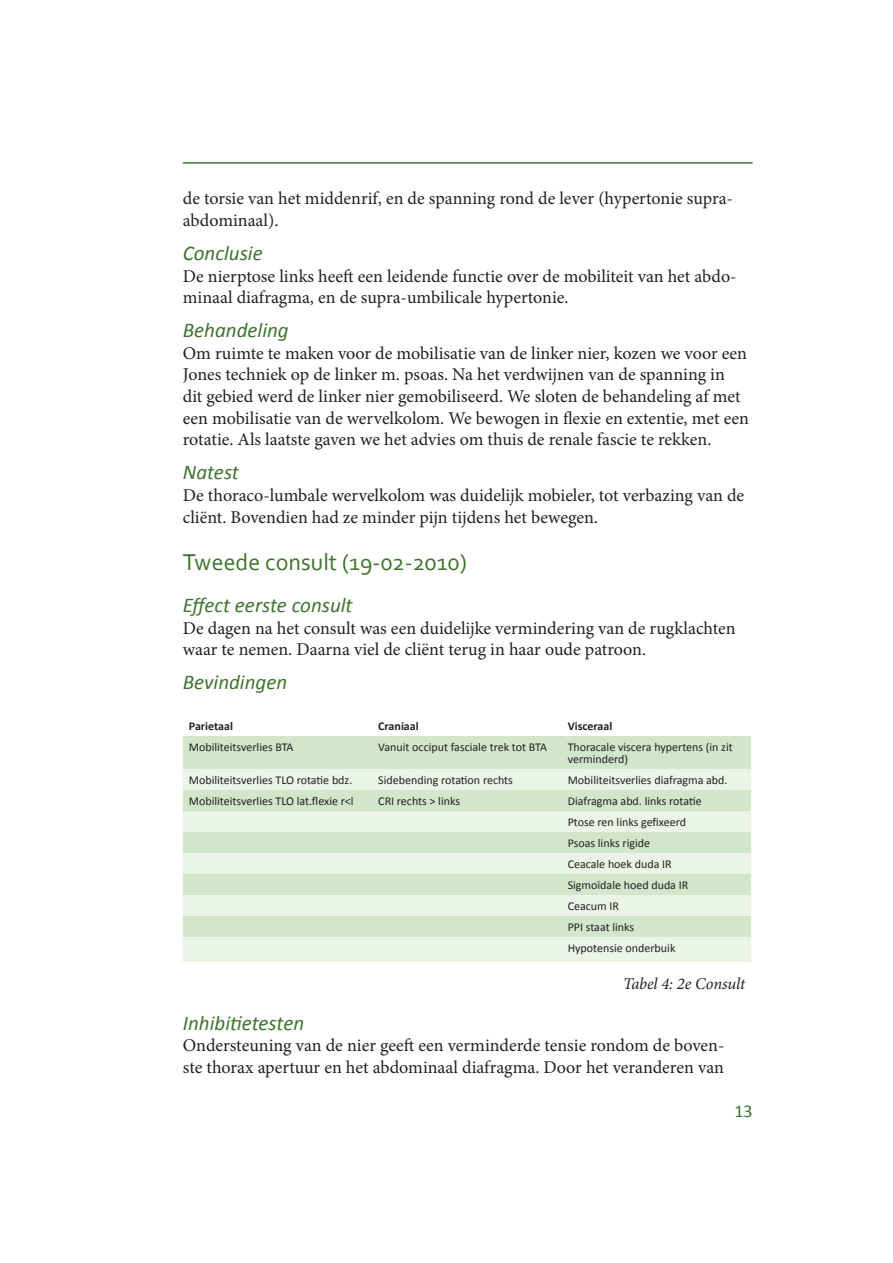
<style>
.page{position:relative;width:893px;height:1263px;background:#fff}
.page>*{position:absolute;margin:0;border:0;box-sizing:border-box;transform-origin:0 0}
.t1{font:24px "Corbel";color:#3f732f}
.t2{font:italic 21px "Calibri";color:#3f732f}
.t3{font:18px/21.6px "Minion Pro";color:#231f20}
.t4{font:18px "Calibri";color:#3f732f}
.t5{font:italic 16.5px "Minion Pro";letter-spacing:-.01em;color:#231f20}
.t6{font:12px/21px "Calibri";color:#231f20}
.t7{font:700 12px "Calibri";color:#231f20}
</style>
<div class="page">
<hr style="left:183px;top:162px;width:570px;height:2px;background:#3f732f">
<div style="left:183px;top:736px;width:568px;height:33px;background:#d1e6cb"></div>
<svg style="left:183px;top:769px;width:568px;height:193px;background:#dfedda"></svg>
<p class="t3" style="left:183px;top:188px;width:552px">de torsie van het middenrif, en de spanning rond de lever (hypertonie supra&shy;abdominaal).</p>
<p class="t2" style="left:183px;top:240px;width:81px">Conclusie</p>
<p class="t3" style="left:183px;top:265px;width:555px">De nierptose links heeft een leidende functie over de mobiliteit van het abdo&shy;minaal diafragma, en de supra-umbilicale hypertonie.</p>
<p class="t2" style="left:183px;top:317px;width:107px">Behandeling</p>
<p class="t3" style="left:183px;top:342px;width:568px">Om ruimte te maken voor de mobilisatie van de linker nier, kozen we voor een Jones techniek op de linker m. psoas. Na het verdwijnen van de spanning in dit gebied werd de linker nier gemobiliseerd. We sloten de behandeling af met een mobilisatie van de wervelkolom. We bewogen in flexie en extentie, met een rotatie. Als laatste gaven we het advies om thuis de renale fascie te rekken.</p>
<p class="t2" style="left:183px;top:459px;width:58px">Natest</p>
<p class="t3" style="left:183px;top:484px;width:563px">De thoraco-lumbale wervelkolom was duidelijk mobieler, tot verbazing van de cliënt. Bovendien had ze minder pijn tijdens het bewegen.</p>
<h1 class="t1" style="left:183px;top:547px;width:286px">Tweede consult (19-02-2010)</h1>
<p class="t2" style="left:183px;top:592px;width:171px">Effect eerste consult</p>
<p class="t3" style="left:183px;top:617px;width:554px">De dagen na het consult was een duidelijke vermindering van de rugklachten waar te nemen. Daarna viel de cliënt terug in haar oude patroon.</p>
<p class="t2" style="left:183px;top:669px;width:106px">Bevindingen</p>
<p class="t7" style="left:189px;top:718px;width:46px">Parietaal</p>
<p class="t7" style="left:378px;top:718px;width:42px">Craniaal</p>
<p class="t7" style="left:568px;top:718px;width:46px">Visceraal</p>
<p class="t6" style="left:189px;top:736px;width:106px">Mobiliteitsverlies BTA</p>
<p class="t6" style="left:378px;top:736px;width:170px">Vanuit occiput fasciale trek tot BTA</p>
<p class="t6" style="left:568px;top:740px;width:167px;line-height:12px">Thoracale viscera hypertens (in zit verminderd)</p>
<p class="t6" style="left:189px;top:769px;width:165px">Mobiliteitsverlies TLO rotatie bdz.</p>
<p class="t6" style="left:378px;top:769px;width:136px">Sidebending rotation rechts</p>
<p class="t6" style="left:568px;top:769px;width:161px">Mobiliteitsverlies diafragma abd.</p>
<p class="t6" style="left:189px;top:790px;width:166px">Mobiliteitsverlies TLO lat.flexie r&lt;l</p>
<p class="t6" style="left:378px;top:790px;width:83px">CRI rechts &gt; links</p>
<p class="t6" style="left:568px;top:790px;width:136px">Diafragma abd. links rotatie<br>Ptose ren links gefixeerd<br>Psoas links rigide<br>Ceacale hoek duda IR<br>Sigmoïdale hoed duda IR<br>Ceacum IR<br>PPI staat links<br>Hypotensie onderbuik</p>
<p class="t5" style="left:623px;top:972px;width:123px">Tabel 4: 2e Consult</p>
<p class="t2" style="left:183px;top:1010px;width:123px">Inhibitietesten</p>
<p class="t3" style="left:183px;top:1035px;width:543px">Ondersteuning van de nier geeft een verminderde tensie rondom de boven&shy;ste thorax apertuur en het abdominaal diafragma. Door het veranderen van</p>
<p class="t4" style="left:734px;top:1100px;width:20px">13</p>
</div>
